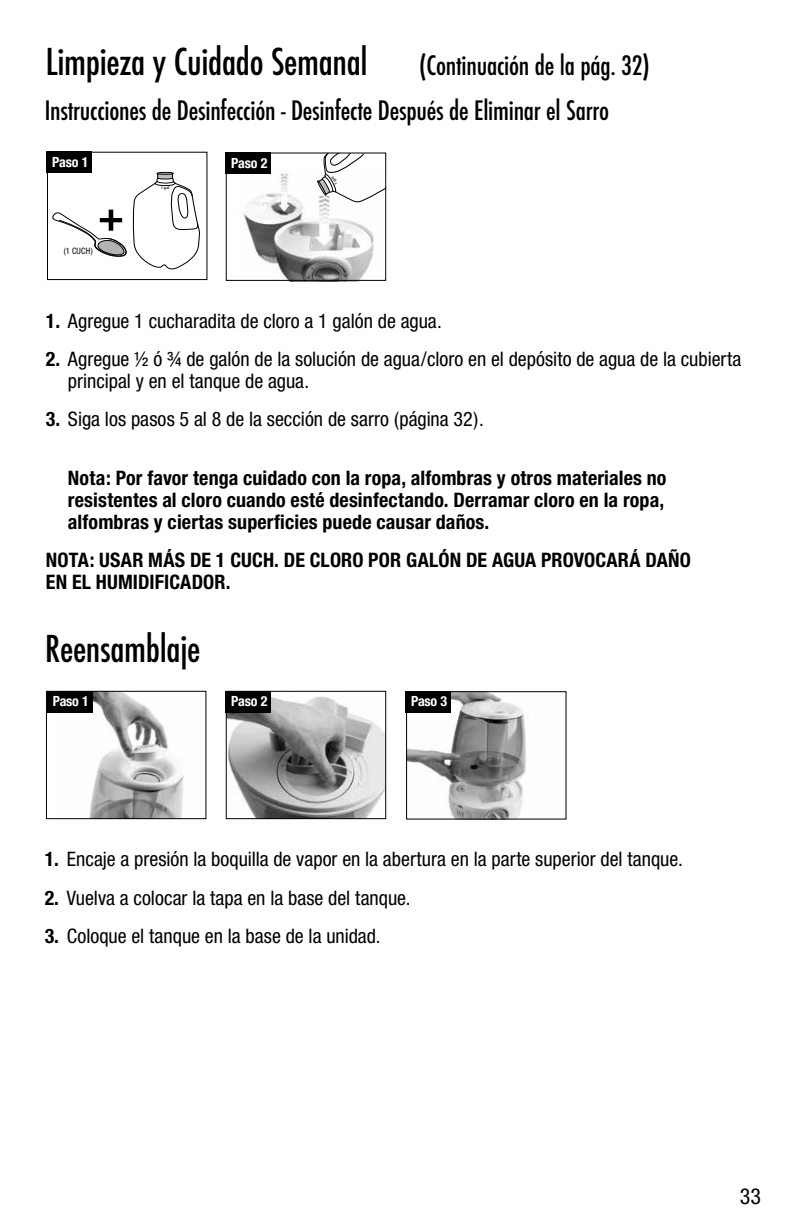
<style>
.page{position:relative;width:792px;height:1224px;background:#fff}
.page>*{position:absolute;margin:0;border:0;box-sizing:border-box;transform-origin:0 0}
.t1{font:500 condensed 36px "Futura";letter-spacing:-.01em;color:#000}
.t2{font:500 condensed 26px "Futura";letter-spacing:-.01em;color:#000}
.t3{font:condensed 22px "Helvetica Neue";color:#000}
.t4{font:condensed 20px/22px "Helvetica Neue";color:#000}
.t5{font:700 condensed 20px/22px "Helvetica Neue";letter-spacing:.005em;color:#000;text-align:justify}
.t6{font:700 condensed 14px "Helvetica Neue";letter-spacing:-.015em;color:#fff}
.t7{font:condensed 8.8px "Helvetica Neue";color:#000;scale:.96 1}
.t8{font:600 3.8px "Myriad Pro";color:#000;scale:1.07 1}
.s1{font-weight:700}
</style>
<div class="page">
<img style="left:408px;top:693px;width:118px;height:125px">
<div style="left:406px;top:691px;width:161px;height:129px;border:1px solid #000"></div>
<img style="left:243px;top:173px;width:131px;height:106px">
<div style="left:47px;top:152px;width:160px;height:128px;border:1px solid #000"></div>
<hr style="left:109px;top:210px;width:4px;height:21px;background:#000">
<svg style="left:52px;top:211px;width:75px;height:46px"></svg>
<div style="left:47px;top:152px;width:45px;height:21px;background:#000"></div>
<img style="left:56px;top:693px;width:128px;height:124px">
<div style="left:46px;top:691px;width:160px;height:128px;border:1px solid #000"></div>
<div style="left:47px;top:691px;width:46px;height:21px;background:#000"></div>
<div style="left:406px;top:691px;width:45px;height:21px;background:#000"></div>
<img style="left:228px;top:696px;width:156px;height:121px">
<div style="left:226px;top:691px;width:160px;height:128px;border:1px solid #000"></div>
<div style="left:226px;top:691px;width:45px;height:21px;background:#000"></div>
<div style="left:226px;top:153px;width:160px;height:128px;border:1px solid #000"></div>
<div style="left:226px;top:153px;width:45px;height:21px;background:#000"></div>
<svg style="left:133px;top:172px;width:67px;height:97px"></svg>
<svg style="left:316px;top:153px;width:70px;height:56px"></svg>
<h1 class="t1" style="left:46px;top:39px;width:323px">Limpieza y Cuidado Semanal</h1>
<h2 class="t2" style="left:419px;top:49px;width:232px">(Continuación de la pág. 32)</h2>
<h2 class="t2" style="left:45px;top:94px;width:566px">Instrucciones de Desinfección - Desinfecte Después de Eliminar el Sarro</h2>
<p class="t6" style="left:52px;top:151px;width:38px">Paso 1</p>
<p class="t7" style="left:64px;top:246px;width:32px">(1 CUCH)</p>
<p class="t8" style="left:164px;top:186px;width:4px">g</p>
<p class="t6" style="left:231px;top:151px;width:38px">Paso 2</p>
<p class="t4" style="left:46px;top:310px;width:397px"><span class="s1">1.</span> Agregue 1 cucharadita de cloro a 1 galón de agua.</p>
<p class="t4" style="left:68px;top:348px;width:675px;text-indent:-22px"><span class="s1">2.</span> Agregue ½ ó ¾ de galón de la solución de agua/cloro en el depósito de agua de la cubierta principal y en el tanque de agua.</p>
<p class="t4" style="left:46px;top:408px;width:439px"><span class="s1">3.</span> Siga los pasos 5 al 8 de la sección de sarro (página 32).</p>
<p class="t5" style="left:68px;top:466px;width:600px">Nota: Por favor tenga cuidado con la ropa, alfombras y otros materiales no resistentes al cloro cuando esté desinfectando. Derramar cloro en la ropa, alfombras y ciertas superficies puede causar daños.</p>
<p class="t5" style="left:46px;top:549px;width:647px">NOTA: USAR MÁS DE 1 CUCH. DE CLORO POR GALÓN DE AGUA PROVOCARÁ DAÑO<br>EN EL HUMIDIFICADOR.</p>
<h1 class="t1" style="left:45px;top:626px;width:157px">Reensamblaje</h1>
<p class="t6" style="left:53px;top:690px;width:38px">Paso 1</p>
<p class="t6" style="left:231px;top:690px;width:38px">Paso 2</p>
<p class="t6" style="left:411px;top:690px;width:38px">Paso 3</p>
<p class="t4" style="left:45px;top:848px;width:640px"><span class="s1">1.</span> Encaje a presión la boquilla de vapor en la abertura en la parte superior del tanque.</p>
<p class="t4" style="left:45px;top:886px;width:368px"><span class="s1">2.</span> Vuelva a colocar la tapa en la base del tanque.</p>
<p class="t4" style="left:45px;top:925px;width:338px"><span class="s1">3.</span> Coloque el tanque en la base de la unidad.</p>
<p class="t3" style="left:740px;top:1184px;width:23px">33</p>
</div>
